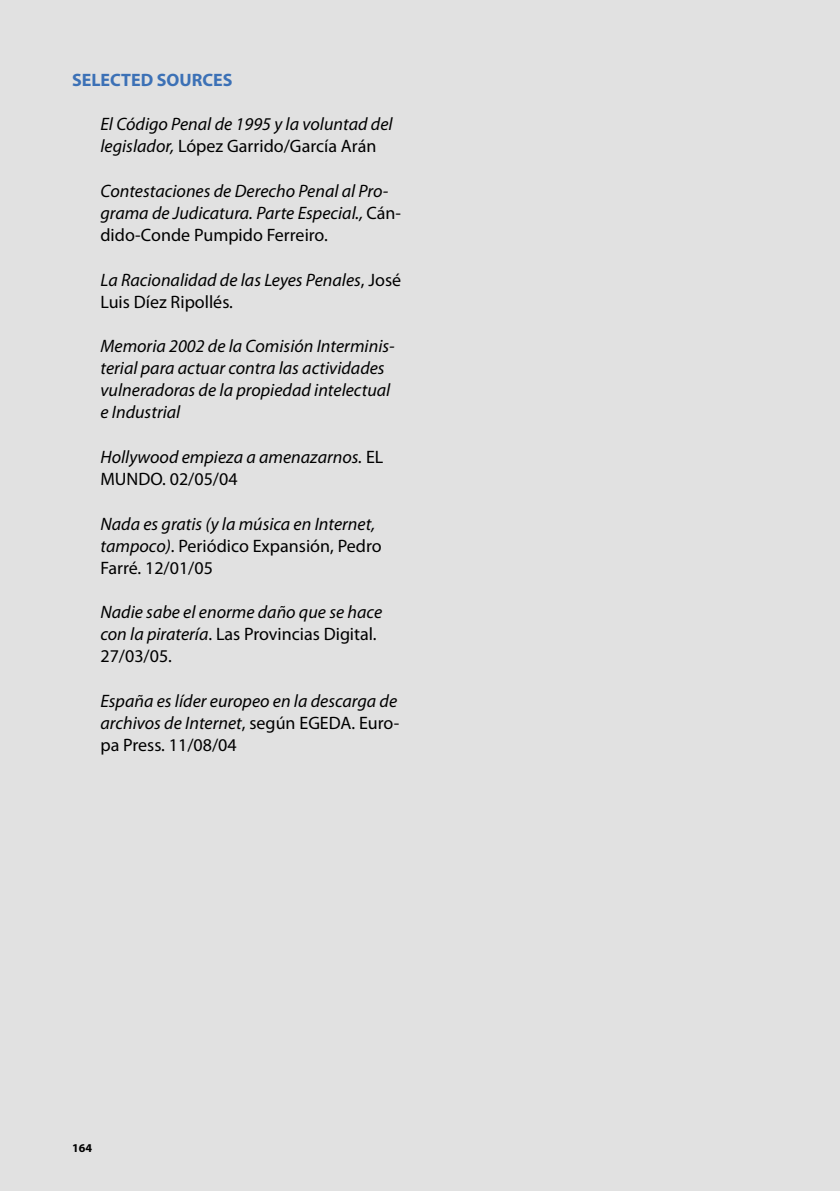
<style>
.page{position:relative;width:840px;height:1191px;background:#fff}
.page>*{position:absolute;margin:0;border:0;box-sizing:border-box;transform-origin:0 0}
.t1{font:italic 18px/22px "Myriad Pro";color:#000}
.t2{font:700 18px "Myriad Pro";color:#3c71b6}
.t3{font:700 12px "Myriad Pro";color:#000}
.s1{font-style:normal}
</style>
<div class="page">
<div style="left:0;top:0;width:839px;height:1191px;background:#e1e1e1"></div>
<hr style="left:839px;top:0;width:1px;height:1191px;background:#e1e1e1">
<p class="t2" style="left:72px;top:69px;width:162px">SELECTED SOURCES</p>
<p class="t1" style="left:100px;top:114px;width:293px">El Código Penal de 1995 y la voluntad del legislador, <span class="s1">López Garrido/García Arán</span></p>
<p class="t1" style="left:100px;top:180px;width:302px">Contestaciones de Derecho Penal al Pro&shy;grama de Judicatura. Parte Especial., <span class="s1">Cán&shy;dido-Conde Pumpido Ferreiro.</span></p>
<p class="t1" style="left:100px;top:269px;width:302px">La Racionalidad de las Leyes Penales<span class="s1">, José<br>Luis Díez Ripollés.</span></p>
<p class="t1" style="left:100px;top:336px;width:295px">Memoria 2002 de la Comisión Interminis&shy;terial para actuar contra las actividades vulneradoras de la propiedad intelectual e Industrial</p>
<p class="t1" style="left:100px;top:446px;width:284px">Hollywood empieza a amenazarnos. <span class="s1">EL<br>MUNDO. 02/05/04</span></p>
<p class="t1" style="left:100px;top:513px;width:282px">Nada es gratis (y la música en Internet, tampoco)<span class="s1">. Periódico Expansión, Pedro<br>Farré. 12/01/05</span></p>
<p class="t1" style="left:100px;top:602px;width:283px">Nadie sabe el enorme daño que se hace con la piratería<span class="s1">. Las Provincias Digital.<br>27/03/05.</span></p>
<p class="t1" style="left:100px;top:690px;width:300px;text-align:justify">España es líder europeo en la descarga de archivos de Internet<span class="s1">, según EGEDA. Euro&shy;pa Press. 11/08/04</span></p>
<p class="t3" style="left:72px;top:1141px;width:21px">164</p>
</div>
